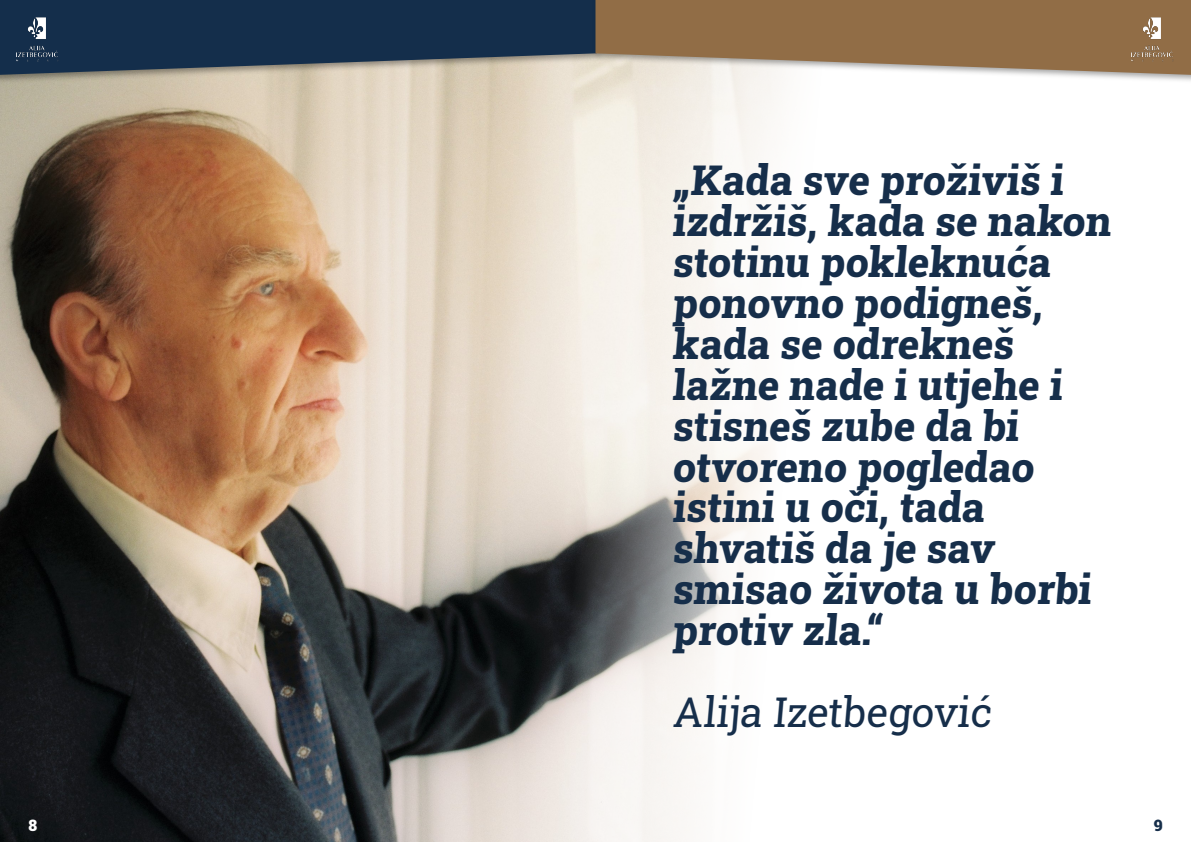
<style>
.page{position:relative;width:1191px;height:842px;background:#fff}
.page>*{position:absolute;margin:0;border:0;box-sizing:border-box;transform-origin:0 0}
.t1{font:800 41px/41px "Roboto Slab";color:#162e4a}
.t2{font:41px "Roboto Slab";color:#162e4a}
.t3{font:900 16.1px "Roboto Slab";color:#fff}
.t4{font:900 16.1px "Roboto Slab";color:#162e4a}
</style>
<div class="page">
<img style="left:0;top:84px;width:778px;height:758px">
<img style="left:0;top:75px;width:592px;height:9px">
<svg style="left:75px;top:0;width:517px;height:75px;fill:#142e4b"></svg>
<img style="left:0;top:0;width:75px;height:75px">
<img style="left:592px;top:0;width:599px;height:84px">
<svg style="left:595px;top:0;width:520px;height:75px;fill:#916d46"></svg>
<img style="left:1115px;top:0;width:76px;height:75px">
<p class="t1" style="left:672px;top:158px;width:445px">„Kada sve proživiš i izdržiš, kada se nakon stotinu pokleknuća ponovno podigneš, kada se odrekneš lažne nade i utjehe i stisneš zube da bi otvoreno pogledao istini u oči, tada shvatiš da je sav smisao života u borbi protiv zla.“</p>
<p class="t2" style="left:672px;top:684px;width:325px">Alija Izetbegović</p>
<p class="t3" style="left:28px;top:814px;width:10px">8</p>
<p class="t4" style="left:1153px;top:814px;width:10px">9</p>
</div>
